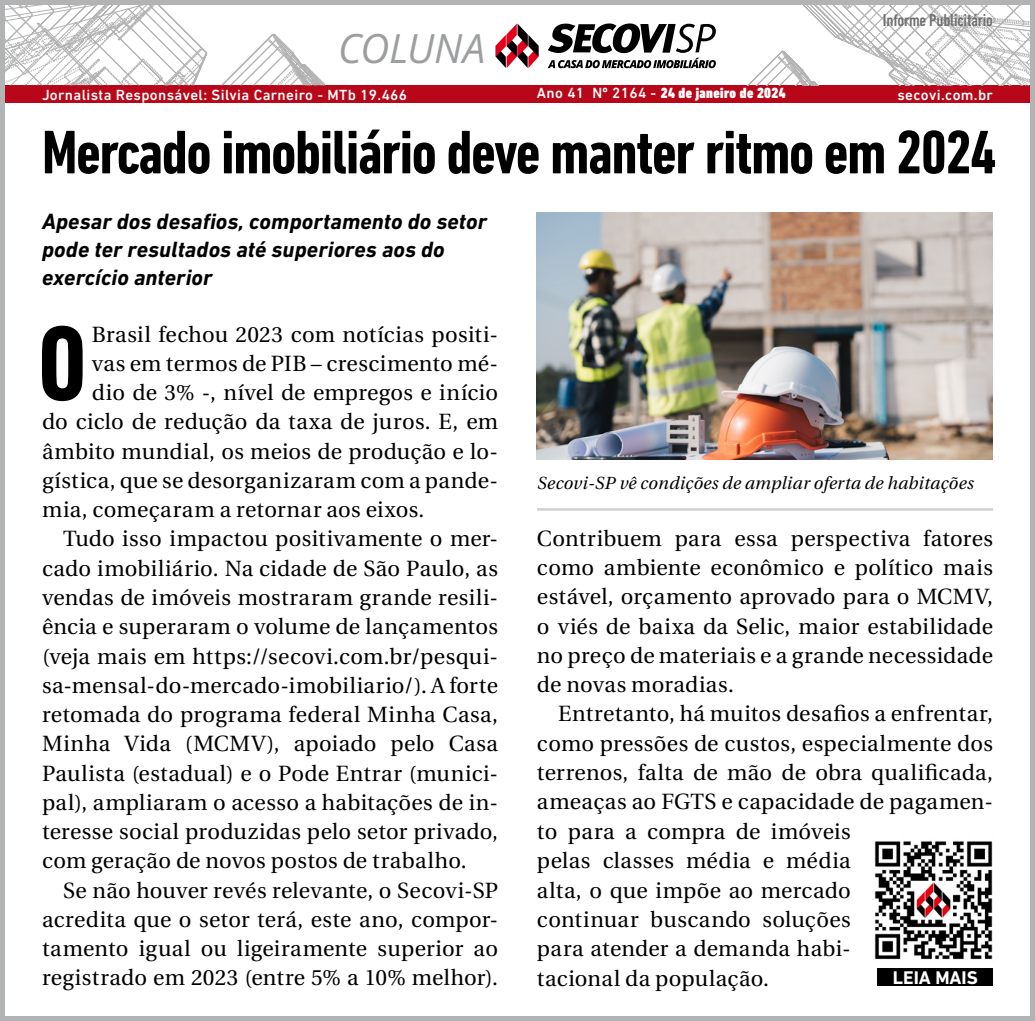
<style>
.page{position:relative;width:1035px;height:1021px;background:#fff}
.page>*{position:absolute;margin:0;border:0;box-sizing:border-box;transform-origin:0 0}
.t1{font:700 condensed 108px "DIN Next LT Pro";color:#000}
.t2{font:700 condensed 62.5px "DIN Next LT Pro";letter-spacing:-.02em;color:#000}
.t3{font:italic 40px "Open Sans";letter-spacing:-.005em;color:#9c9e9f}
.t4{font:italic 700 22.5px/28px "DIN Next LT Pro";letter-spacing:.005em;color:#000}
.t5{font:22px/29.2px "Utopia";letter-spacing:.015em;color:#000;text-align:justify}
.t6{font:700 18.75px "DIN Next LT Pro";color:#fff}
.t7{font:italic 17.5px "Utopia";letter-spacing:.02em;color:#000}
.t8{font:500 condensed 17.5px "DIN Next LT Pro";letter-spacing:-.01em;color:#707172}
.t9{font:500 15px "DIN Next LT Pro";letter-spacing:.025em;color:#fff}
.t10{font:900 condensed 15px "DIN Next LT Pro";letter-spacing:.025em;color:#fff}
.s1{font-weight:500;font-stretch:normal}
</style>
<div class="page">
<div style="left:0;top:85px;width:1035px;height:18px;background:#b80718"></div>
<hr style="left:537px;top:508px;width:456px;height:2px;background:#d0d1d2">
<img style="left:537px;top:212px;width:456px;height:248px">
<svg style="left:6px;top:6px;width:320px;height:80px"></svg>
<svg style="left:746px;top:6px;width:283px;height:80px"></svg>
<svg style="left:496px;top:24px;width:42px;height:44px"></svg>
<svg style="left:548px;top:23px;width:168px;height:45px"></svg>
<img style="left:874px;top:841px;width:119px;height:131px">
<div style="left:878px;top:967px;width:115px;height:18px;background:#000"></div>
<div style="left:0;top:0;width:1035px;height:1020px;border:5px solid #b1b3b4"></div>
<h3 class="t3" style="left:338px;top:21px;width:149px">COLUNA</h3>
<p class="t8" style="left:883px;top:10px;width:112px">Informe Publicitário</p>
<p class="t9" style="left:42px;top:86px;width:367px">Jornalista Responsável: Silvia Carneiro - MTb 19.466</p>
<p class="t10" style="left:537px;top:85px;width:250px"><span class="s1">Ano 41 Nº 2164 -</span> 24 de janeiro de 2024</p>
<p class="t9" style="left:897px;top:86px;width:97px">secovi.com.br</p>
<h2 class="t2" style="left:42px;top:117px;width:956px">Mercado imobiliário deve manter ritmo em 2024</h2>
<p class="t4" style="left:42px;top:207px;width:446px">Apesar dos desafios, comportamento do setor pode ter resultados até superiores aos do exercício anterior</p>
<h1 class="t1" style="left:38px;top:302px;width:50px">O</h1>
<p class="t5" style="left:92px;top:320px;width:407px">Brasil fechou 2023 com notícias positi-</p>
<p class="t5" style="left:92px;top:349px;width:407px">vas em termos de PIB – crescimento mé-</p>
<p class="t5" style="left:92px;top:378px;width:408px">dio de 3% -, nível de empregos e início</p>
<p class="t5" style="left:42px;top:408px;width:457px">do ciclo de redução da taxa de juros. E, em</p>
<p class="t5" style="left:42px;top:437px;width:457px">âmbito mundial, os meios de produção e lo-</p>
<p class="t5" style="left:42px;top:466px;width:457px">gística, que se desorganizaram com a pande-</p>
<p class="t5" style="left:42px;top:495px;width:384px">mia, começaram a retornar aos eixos.</p>
<p class="t5" style="left:63px;top:525px;width:436px">Tudo isso impactou positivamente o mer-</p>
<p class="t5" style="left:42px;top:554px;width:457px">cado imobiliário. Na cidade de São Paulo, as</p>
<p class="t5" style="left:42px;top:583px;width:457px">vendas de imóveis mostraram grande resili-</p>
<p class="t5" style="left:42px;top:612px;width:457px">ência e superaram o volume de lançamentos</p>
<p class="t5" style="left:42px;top:642px;width:457px">(veja mais em https://secovi.com.br/pesqui-</p>
<p class="t5" style="left:42px;top:671px;width:457px">sa-mensal-do-mercado-imobiliario/). A forte</p>
<p class="t5" style="left:42px;top:700px;width:457px">retomada do programa federal Minha Casa,</p>
<p class="t5" style="left:42px;top:729px;width:457px">Minha Vida (MCMV), apoiado pelo Casa</p>
<p class="t5" style="left:42px;top:759px;width:457px">Paulista (estadual) e o Pode Entrar (munici-</p>
<p class="t5" style="left:42px;top:788px;width:457px">pal), ampliaram o acesso a habitações de in-</p>
<p class="t5" style="left:42px;top:817px;width:457px">teresse social produzidas pelo setor privado,</p>
<p class="t5" style="left:42px;top:846px;width:426px">com geração de novos postos de trabalho.</p>
<p class="t5" style="left:63px;top:876px;width:436px">Se não houver revés relevante, o Secovi-SP</p>
<p class="t5" style="left:42px;top:905px;width:457px">acredita que o setor terá, este ano, compor-</p>
<p class="t5" style="left:42px;top:934px;width:457px">tamento igual ou ligeiramente superior ao</p>
<p class="t5" style="left:42px;top:963px;width:457px">registrado em 2023 (entre 5% a 10% melhor).</p>
<p class="t7" style="left:537px;top:473px;width:438px">Secovi-SP vê condições de ampliar oferta de habitações</p>
<p class="t5" style="left:537px;top:524px;width:457px">Contribuem para essa perspectiva fatores como ambiente econômico e político mais estável, orçamento aprovado para o MCMV, o viés de baixa da Selic, maior estabilidade no preço de materiais e a grande necessidade de novas moradias.</p>
<p class="t5" style="left:537px;top:699px;width:457px;text-align:left;text-indent:21px">Entretanto, há muitos desafios a enfrentar, como pressões de custos, especialmente dos terrenos, falta de mão de obra qualificada, ameaças ao FGTS e capacidade de pagamen&shy;to para a compra de imóveis<br>pelas classes média e média<br>alta, o que impõe ao mercado<br>continuar buscando soluções<br>para atender a demanda habi-<br>tacional da população.</p>
<p class="t6" style="left:893px;top:966px;width:86px">LEIA MAIS</p>
</div>
